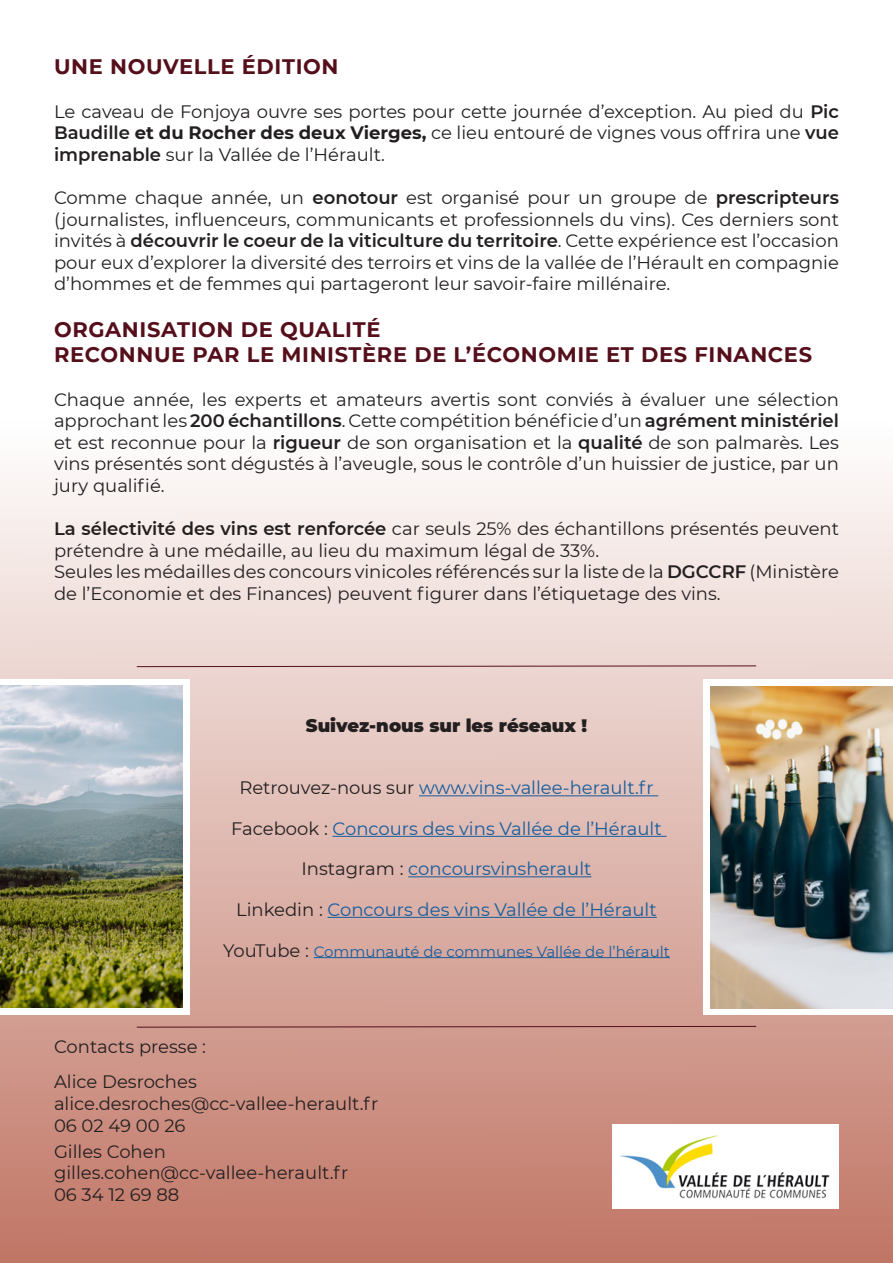
<style>
.page{position:relative;width:893px;height:1263px;background:#fff}
.page>*{position:absolute;margin:0;border:0;box-sizing:border-box;transform-origin:0 0}
.t1{font:700 21px "Montserrat";letter-spacing:.03em;color:#550f1b}
.t2{font:18px/21.6px "Montserrat";color:#231f20;text-align:justify}
.t3{font:18px "Montserrat";color:#175d9e}
.t4{font:900 18px "Montserrat";color:#231f20}
.t5{font:15px "Montserrat";color:#175d9e}
.s1{font-weight:600}
.s2{font-weight:700}
.s3{color:#231f20}
.s4{font-size:18px;color:#231f20}
</style>
<div class="page">
<div style="left:0;top:421px;width:893px;height:842px;background:linear-gradient(to bottom,#feffff,#c07665)"></div>
<svg style="left:0;top:678px;width:189px;height:336px"></svg>
<div style="left:704px;top:678px;width:189px;height:336px;background:#fff"></div>
<svg style="left:136px;top:665px;width:621px;height:2px"></svg>
<svg style="left:136px;top:1026px;width:621px;height:2px"></svg>
<hr style="left:419px;top:795px;width:239px;height:1px;background:#175d9e">
<hr style="left:333px;top:836px;width:333px;height:1px;background:#175d9e">
<hr style="left:408px;top:876px;width:183px;height:1px;background:#175d9e">
<hr style="left:328px;top:917px;width:329px;height:1px;background:#175d9e">
<hr style="left:314px;top:957px;width:356px;height:1px;background:#175d9e">
<img style="left:612px;top:1124px;width:227px;height:85px">
<img style="left:0;top:686px;width:182px;height:321px">
<img style="left:711px;top:686px;width:182px;height:323px">
<p class="t1" style="left:54px;top:52px;width:286px">UNE NOUVELLE ÉDITION</p>
<p class="t2" style="left:54px;top:100px;width:786px">Le caveau de Fonjoya ouvre ses portes pour cette journée d’exception. Au pied du <span class="s1">Pic Baudille</span> <span class="s2">et du Rocher des deux Vierges,</span> ce lieu entouré de vignes vous offrira une <span class="s1">vue imprenable</span> sur la Vallée de l’Hérault.</p>
<p class="t2" style="left:54px;top:186px;width:786px">Comme chaque année, un <span class="s1">eonotour</span> est organisé pour un groupe de <span class="s1">prescripteurs </span>(journalistes, influenceurs, communicants et professionnels du vins). Ces derniers sont invités à <span class="s1">découvrir le coeur de la viticulture du territoire</span>. Cette expérience est l’occasion pour eux d’explorer la diversité des terroirs et vins de la vallée de l’Hérault en compagnie d’hommes et de femmes qui partageront leur savoir-faire millénaire.</p>
<p class="t1" style="left:54px;top:315px;width:328px">ORGANISATION DE QUALITÉ</p>
<p class="t1" style="left:54px;top:340px;width:760px">RECONNUE PAR LE MINISTÈRE DE L’ÉCONOMIE ET DES FINANCES</p>
<p class="t2" style="left:54px;top:388px;width:786px">Chaque année, les experts et amateurs avertis sont conviés à évaluer une sélection approchant les <span class="s1">200 échantillons</span>. Cette compétition bénéficie d’un <span class="s1">agrément ministériel </span>et est reconnue pour la <span class="s1">rigueur</span> de son organisation et la <span class="s1">qualité</span> de son palmarès. Les vins présentés sont dégustés à l’aveugle, sous le contrôle d’un huissier de justice, par un jury qualifié.</p>
<p class="t2" style="left:54px;top:517px;width:786px"><span class="s1">La sélectivité des vins est renforcée</span> car seuls 25% des échantillons présentés peuvent prétendre à une médaille, au lieu du maximum légal de 33%.</p>
<p class="t2" style="left:54px;top:560px;width:786px">Seules les médailles des concours vinicoles référencés sur la liste de la <span class="s1">DGCCRF</span> (Ministère de l’Economie et des Finances) peuvent figurer dans l’étiquetage des vins.</p>
<p class="t4" style="left:306px;top:712px;width:283px">Suivez-nous sur les réseaux !</p>
<p class="t3" style="left:239px;top:776px;width:416px"><span class="s3">Retrouvez-nous sur</span> www.vins-vallee-herault.fr</p>
<p class="t3" style="left:231px;top:816px;width:432px"><span class="s3">Facebook :</span> Concours des vins Vallée de l’Hérault</p>
<p class="t3" style="left:301px;top:857px;width:292px"><span class="s3">Instagram :</span> concoursvinsherault</p>
<p class="t3" style="left:236px;top:897px;width:422px"><span class="s3">Linkedin :</span> Concours des vins Vallée de l’Hérault</p>
<p class="t5" style="left:223px;top:941px;width:448px"><span class="s4">YouTube :</span> Communauté de communes Vallée de l’hérault</p>
<p class="t2" style="left:54px;top:1035px;width:154px">Contacts presse :</p>
<p class="t2" style="left:54px;top:1070px;width:144px">Alice Desroches</p>
<p class="t2" style="left:54px;top:1092px;width:326px">alice.desroches@cc-vallee-herault.fr</p>
<p class="t2" style="left:54px;top:1114px;width:133px">06 02 49 00 26</p>
<p class="t2" style="left:54px;top:1140px;width:113px">Gilles Cohen</p>
<p class="t2" style="left:54px;top:1161px;width:296px">gilles.cohen@cc-vallee-herault.fr</p>
<p class="t2" style="left:54px;top:1183px;width:127px">06 34 12 69 88</p>
</div>
